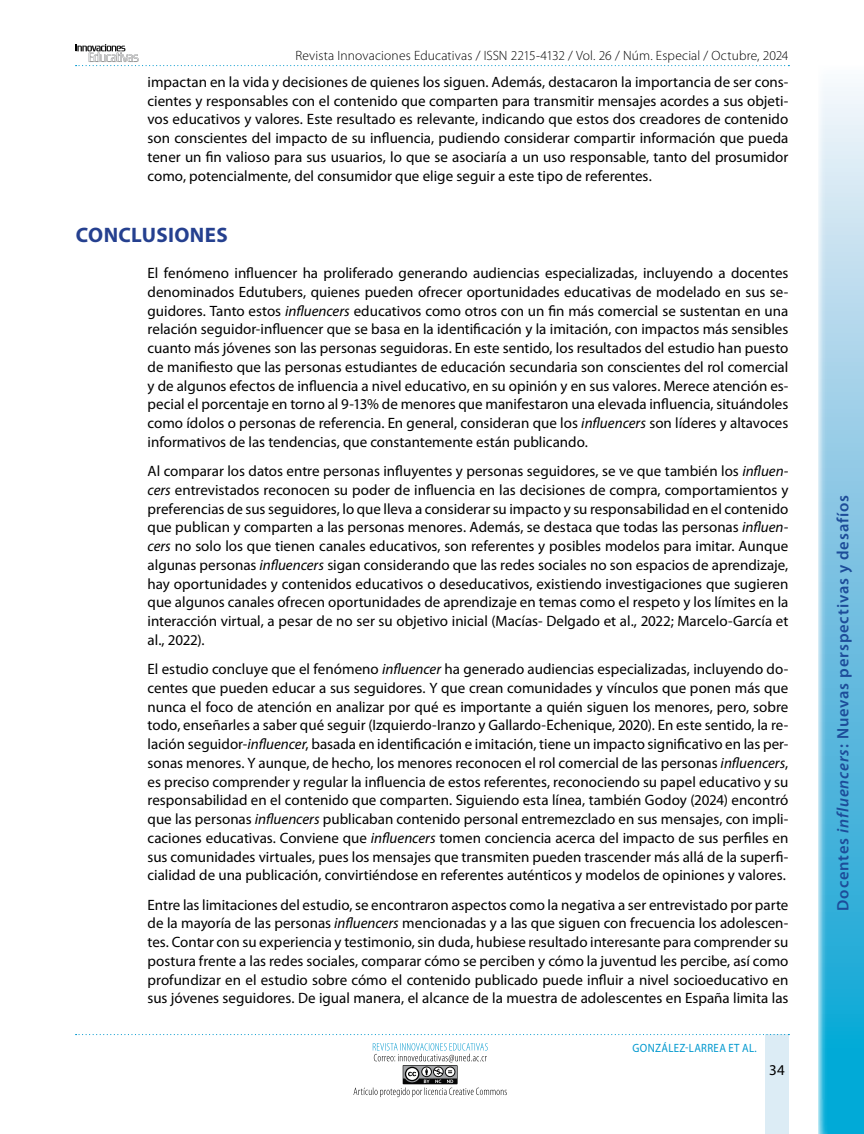
<style>
.page{position:relative;width:864px;height:1134px;background:#fff}
.page>*{position:absolute;margin:0;border:0;box-sizing:border-box;transform-origin:0 0}
.t1{font:700 21px "Myriad Pro";letter-spacing:.015em;color:#25408f}
.t2{font:600 16.5px "Myriad Pro";letter-spacing:.05em;color:#1d4c99}
.t3{font:15px/18.8px "Myriad Pro";color:#000;text-align:justify}
.t4{font:300 13.5px "Myriad Pro";letter-spacing:.01em;color:#000}
.t5{font:12px "Myriad Pro";letter-spacing:.035em;color:#0098ce;scale:.9 1}
.s1{font-style:italic}
</style>
<div class="page">
<svg style="left:76px;top:44px;width:713px;height:22px"></svg>
<div style="left:765px;top:1034px;width:23px;height:100px;background:#dcecf5"></div>
<svg style="left:76px;top:1034px;width:713px;height:1px"></svg>
<svg style="left:354px;top:1043px;width:153px;height:54px"></svg>
<svg style="left:818px;top:87px;width:46px;height:1047px;background:#7cc8e4"></svg>
<p class="t4" style="left:296px;top:48px;width:494px">Revista Innovaciones Educativas / ISSN 2215-4132 / Vol. 26 / Núm. Especial / Octubre, 2024</p>
<p class="t3" style="left:148px;top:72px;width:642px">impactan en la vida y decisiones de quienes los siguen. Además, destacaron la importancia de ser cons&shy;cientes y responsables con el contenido que comparten para transmitir mensajes acordes a sus objeti&shy;vos educativos y valores. Este resultado es relevante, indicando que estos dos creadores de contenido son conscientes del impacto de su influencia, pudiendo considerar compartir información que pueda tener un fin valioso para sus usuarios, lo que se asociaría a un uso responsable, tanto del prosumidor como, potencialmente, del consumidor que elige seguir a este tipo de referentes.</p>
<h1 class="t1" style="left:76px;top:221px;width:154px">CONCLUSIONES</h1>
<p class="t3" style="left:148px;top:263px;width:642px">El fenómeno influencer ha proliferado generando audiencias especializadas, incluyendo a docentes denominados Edutubers, quienes pueden ofrecer oportunidades educativas de modelado en sus se&shy;guidores. Tanto estos <span class="s1">influencers</span> educativos como otros con un fin más comercial se sustentan en una relación seguidor-influencer que se basa en la identificación y la imitación, con impactos más sensibles cuanto más jóvenes son las personas seguidoras. En este sentido, los resultados del estudio han puesto de manifiesto que las personas estudiantes de educación secundaria son conscientes del rol comercial y de algunos efectos de influencia a nivel educativo, en su opinión y en sus valores. Merece atención es&shy;pecial el porcentaje en torno al 9-13% de menores que manifestaron una elevada influencia, situándoles como ídolos o personas de referencia. En general, consideran que los <span class="s1">influencers</span> son líderes y altavoces informativos de las tendencias, que constantemente están publicando.</p>
<p class="t3" style="left:148px;top:461px;width:642px">Al comparar los datos entre personas influyentes y personas seguidores, se ve que también los <span class="s1">influen&shy;cers</span> entrevistados reconocen su poder de influencia en las decisiones de compra, comportamientos y preferencias de sus seguidores, lo que lleva a considerar su impacto y su responsabilidad en el contenido que publican y comparten a las personas menores. Además, se destaca que todas las personas <span class="s1">influen&shy;cers</span> no solo los que tienen canales educativos, son referentes y posibles modelos para imitar. Aunque algunas personas <span class="s1">influencers</span> sigan considerando que las redes sociales no son espacios de aprendizaje, hay oportunidades y contenidos educativos o deseducativos, existiendo investigaciones que sugieren que algunos canales ofrecen oportunidades de aprendizaje en temas como el respeto y los límites en la interacción virtual, a pesar de no ser su objetivo inicial (Macías- Delgado et al., 2022; Marcelo-García et al., 2022).</p>
<p class="t3" style="left:148px;top:659px;width:642px">El estudio concluye que el fenómeno <span class="s1">influencer</span> ha generado audiencias especializadas, incluyendo do&shy;centes que pueden educar a sus seguidores. Y que crean comunidades y vínculos que ponen más que nunca el foco de atención en analizar por qué es importante a quién siguen los menores, pero, sobre todo, enseñarles a saber qué seguir (Izquierdo-Iranzo y Gallardo-Echenique, 2020). En este sentido, la re&shy;lación seguidor-<span class="s1">influencer</span>, basada en identificación e imitación, tiene un impacto significativo en las per&shy;sonas menores. Y aunque, de hecho, los menores reconocen el rol comercial de las personas <span class="s1">influencers</span>, es preciso comprender y regular la influencia de estos referentes, reconociendo su papel educativo y su responsabilidad en el contenido que comparten. Siguiendo esta línea, también Godoy (2024) encontró que las personas <span class="s1">influencers</span> publicaban contenido personal entremezclado en sus mensajes, con impli&shy;caciones educativas. Conviene que <span class="s1">influencers</span> tomen conciencia acerca del impacto de sus perfiles en sus comunidades virtuales, pues los mensajes que transmiten pueden trascender más allá de la superfi&shy;cialidad de una publicación, convirtiéndose en referentes auténticos y modelos de opiniones y valores.</p>
<p class="t3" style="left:148px;top:895px;width:642px">Entre las limitaciones del estudio, se encontraron aspectos como la negativa a ser entrevistado por parte de la mayoría de las personas <span class="s1">influencers</span> mencionadas y a las que siguen con frecuencia los adolescen&shy;tes. Contar con su experiencia y testimonio, sin duda, hubiese resultado interesante para comprender su postura frente a las redes sociales, comparar cómo se perciben y cómo la juventud les percibe, así como profundizar en el estudio sobre cómo el contenido publicado puede influir a nivel socioeducativo en sus jóvenes seguidores. De igual manera, el alcance de la muestra de adolescentes en España limita las</p>
<p class="t5" style="left:633px;top:1040px;width:139px">GONZÁLEZ-LARREA ET AL.</p>
<p class="t3" style="left:769px;top:1060px;width:17px">34</p>
<p class="t2" style="left:832px;top:911px;width:417px;rotate:-90deg">Docentes <span class="s1">influencers</span>: Nuevas perspectivas y desafíos</p>
</div>
